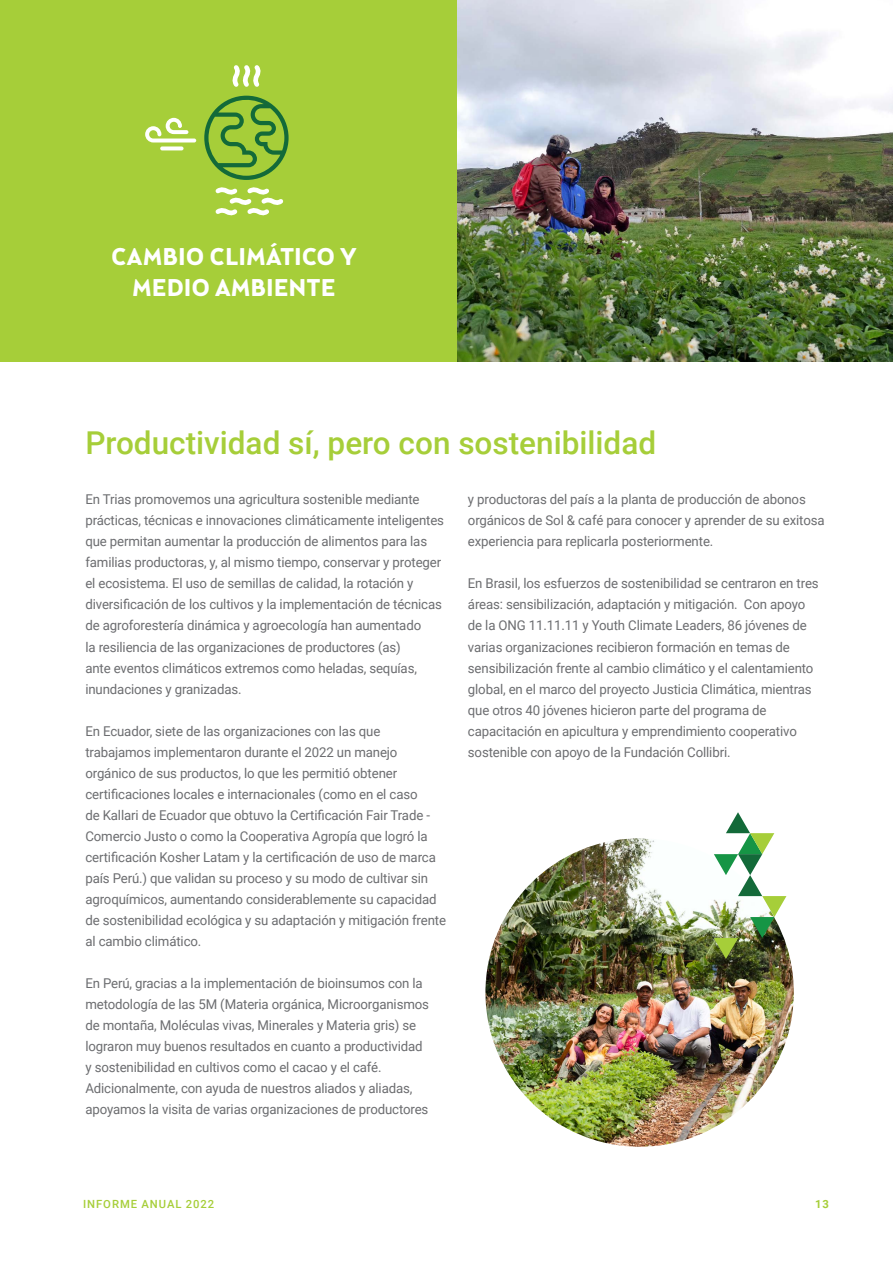
<style>
.page{position:relative;width:893px;height:1263px;background:#fff}
.page>*{position:absolute;margin:0;border:0;box-sizing:border-box;transform-origin:0 0}
.t1{font:500 31.5px "Roboto";color:#a6ce39}
.t2{font:700 24px "Brooklyn Samuels Five";letter-spacing:.025em;color:#fff}
.Broodtekst_70_zwart{font:13.5px/21px "Roboto";letter-spacing:-.01em;color:#6c6d70}
.t3{font:500 11.25px "Roboto";letter-spacing:.085em;color:#a6ce39}
.t4{font:700 11.25px "Roboto";color:#a6ce39}
</style>
<div class="page">
<div style="left:0;top:0;width:468px;height:361px;background:#a6ce39"></div>
<svg style="left:204px;top:65px;width:85px;height:151px"></svg>
<svg style="left:160px;top:146px;width:24px;height:4px"></svg>
<svg style="left:145px;top:118px;width:51px;height:24px"></svg>
<img style="left:485px;top:838px;width:309px;height:309px;border-radius:154px">
<img style="left:457px;top:0;width:436px;height:361px">
<img style="left:714px;top:812px;width:72px;height:147px">
<p class="t2" style="left:112px;top:243px;width:247px">CAMBIO CLIMÁTICO Y</p>
<p class="t2" style="left:133px;top:274px;width:204px">MEDIO AMBIENTE</p>
<p class="t1" style="left:85px;top:421px;width:572px">Productividad sí, pero con sostenibilidad</p>
<p class="Broodtekst_70_zwart" style="left:85px;top:489px;width:360px">En Trias promovemos una agricultura sostenible mediante prácticas, técnicas e innovaciones climáticamente inteligentes que permitan aumentar la producción de alimentos para las familias productoras, y, al mismo tiempo, conservar y proteger el ecosistema. El uso de semillas de calidad, la rotación y diversificación de los cultivos y la implementación de técnicas de agroforestería dinámica y agroecología han aumentado<br>la resiliencia de las organizaciones de productores (as)<br>ante eventos climáticos extremos como heladas, sequías, inundaciones y granizadas.</p>
<p class="Broodtekst_70_zwart" style="left:85px;top:720px;width:362px">En Ecuador, siete de las organizaciones con las que trabajamos implementaron durante el 2022 un manejo orgánico de sus productos, lo que les permitió obtener certificaciones locales e internacionales (como en el caso<br>de Kallari de Ecuador que obtuvo la Certificación Fair Trade - Comercio Justo o como la Cooperativa Agropía que logró la certificación Kosher Latam y la certificación de uso de marca país Perú.) que validan su proceso y su modo de cultivar sin agroquímicos, aumentando considerablemente su capacidad de sostenibilidad ecológica y su adaptación y mitigación frente al cambio climático.</p>
<p class="Broodtekst_70_zwart" style="left:85px;top:972px;width:345px">En Perú, gracias a la implementación de bioinsumos con la metodología de las 5M (Materia orgánica, Microorganismos de montaña, Moléculas vivas, Minerales y Materia gris) se lograron muy buenos resultados en cuanto a productividad y sostenibilidad en cultivos como el cacao y el café.<br>Adicionalmente, con ayuda de nuestros aliados y aliadas, apoyamos la visita de varias organizaciones de productores</p>
<p class="Broodtekst_70_zwart" style="left:468px;top:489px;width:358px">y productoras del país a la planta de producción de abonos orgánicos de Sol &amp; café para conocer y aprender de su exitosa experiencia para replicarla posteriormente.</p>
<p class="Broodtekst_70_zwart" style="left:468px;top:573px;width:352px">En Brasil, los esfuerzos de sostenibilidad se centraron en tres áreas: sensibilización, adaptación y mitigación. Con apoyo de la ONG 11.11.11 y Youth Climate Leaders, 86 jóvenes de varias organizaciones recibieron formación en temas de sensibilización frente al cambio climático y el calentamiento global, en el marco del proyecto Justicia Climática, mientras que otros 40 jóvenes hicieron parte del programa de capacitación en apicultura y emprendimiento cooperativo sostenible con apoyo de la Fundación Collibri.</p>
<p class="t3" style="left:83px;top:1196px;width:133px">INFORME ANUAL 2022</p>
<p class="t4" style="left:815px;top:1196px;width:15px">13</p>
</div>
